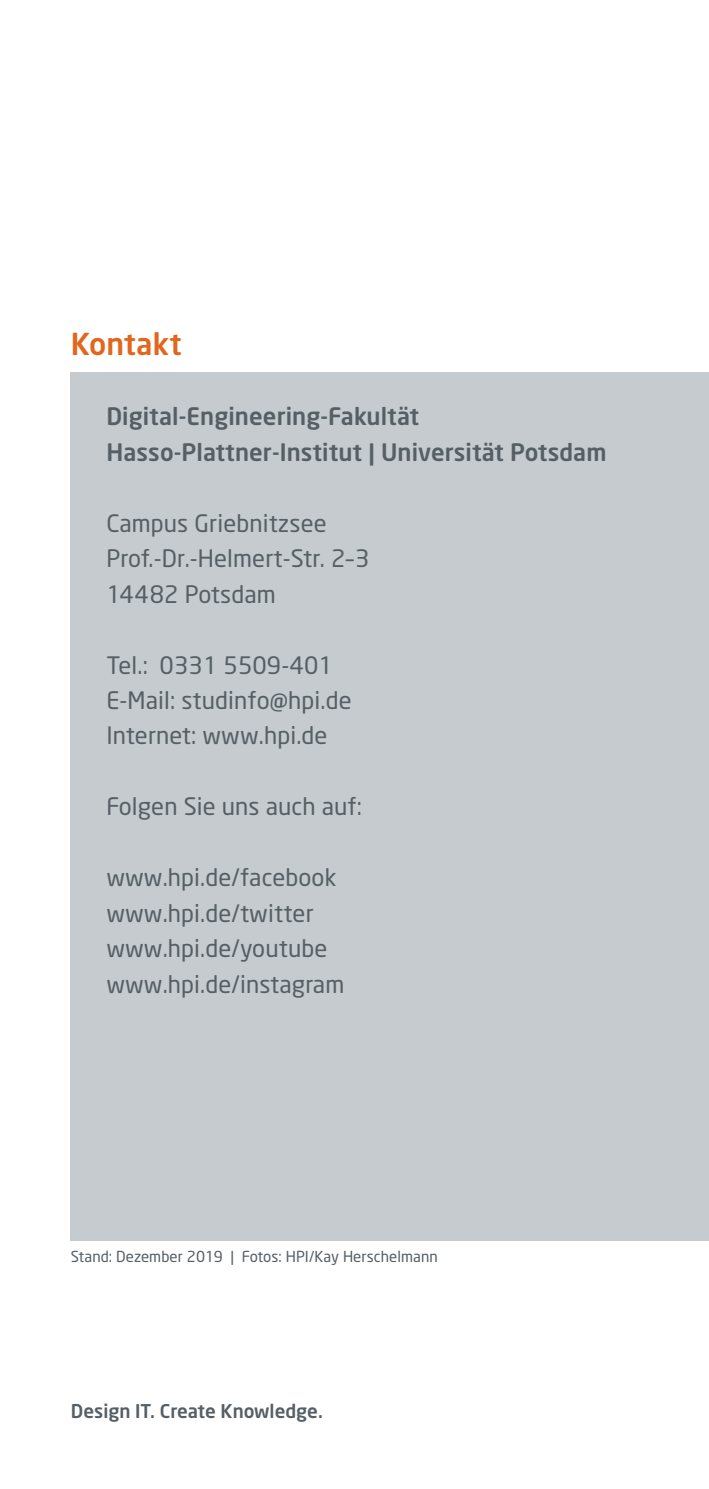
<style>
.page{position:relative;width:709px;height:1489px;background:#fff}
.page>*{position:absolute;margin:0;border:0;box-sizing:border-box;transform-origin:0 0}
.Headline_innen{font:500 30px "Neo Sans";letter-spacing:.005em;color:#e2661d}
.Bildunterschrift__Co{font:23.75px/35.5px "Neo Sans";letter-spacing:.005em;color:#555f65}
.Bildunterschrift__Co-2{font:500 23.75px/35.5px "Neo Sans";letter-spacing:.005em;color:#555f65}
.t1{font:500 18.75px "Neo Sans";color:#555f65}
.Fotocredit{font:15px "Neo Sans";letter-spacing:.005em;color:#555f65}
.s1{font-family:"Neo Sans Std"}
</style>
<div class="page">
<div style="left:71px;top:372px;width:638px;height:868px;background:#c5cbcf"></div>
<p class="Headline_innen" style="left:71px;top:324px;width:112px">Kontakt</p>
<p class="Bildunterschrift__Co-2" style="left:106px;top:398px;width:501px">Digital-Engineering-Fakultät<br>Hasso-Plattner-Institut | Universität Potsdam</p>
<p class="Bildunterschrift__Co" style="left:106px;top:505px;width:264px">Campus Griebnitzsee<br>Prof.-Dr.-Helmert-Str. 2–3<br>14482 Potsdam</p>
<p class="Bildunterschrift__Co" style="left:106px;top:646px;width:247px">Tel.: 0331 5509-401<br>E-Mail: studi<span class="s1">nfo</span>@hpi.de<br>Internet: www.hpi.de</p>
<p class="Bildunterschrift__Co" style="left:106px;top:788px;width:257px">Folgen Sie uns auch auf:</p>
<p class="Bildunterschrift__Co" style="left:106px;top:859px;width:239px">www.hpi.de/facebook www.hpi.de/twitter www.hpi.de/youtube www.hpi.de/instagram</p>
<p class="Fotocredit" style="left:71px;top:1247px;width:368px">Stand: Dezember 2019 | Fotos: HPI/Kay Herschelmann</p>
<p class="t1" style="left:71px;top:1399px;width:253px">Design IT. Create Knowledge.</p>
</div>
